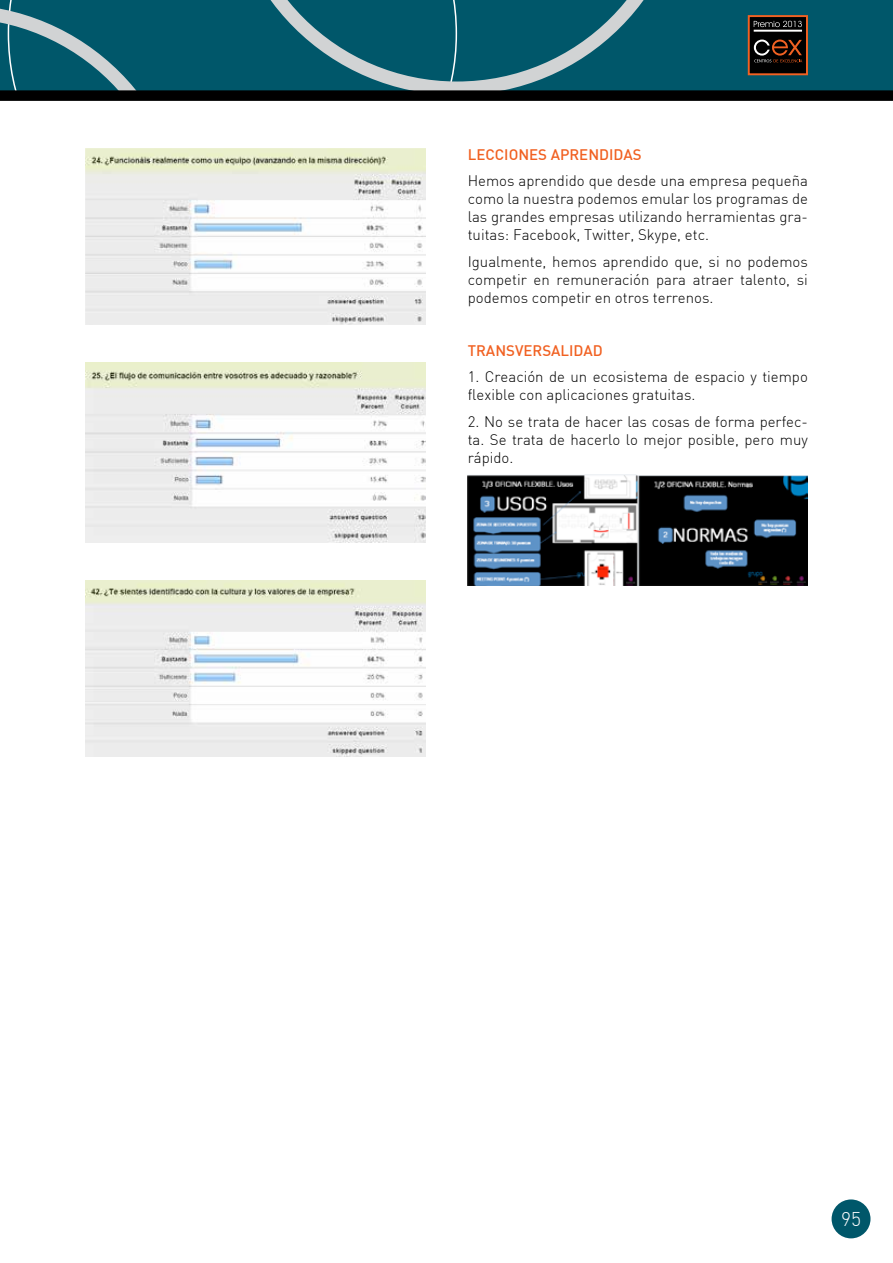
<style>
.page{position:relative;width:893px;height:1263px;background:#fff}
.page>*{position:absolute;margin:0;border:0;box-sizing:border-box;transform-origin:0 0}
.t1{font:300 19.5px "DIN";color:#fff}
.t2{font:300 15px/18px "DIN";color:#000;text-align:justify}
.t3{font:500 15px "DIN";color:#f16122}
</style>
<div class="page">
<svg style="left:0;top:0;width:893px;height:90px;background:#166070"></svg>
<div style="left:832px;top:1199px;width:38px;height:39px;background:#00576a;border-radius:50%"></div>
<div style="left:0;top:90px;width:893px;height:11px;background:#000"></div>
<img style="left:85px;top:149px;width:340px;height:175px">
<img style="left:85px;top:362px;width:340px;height:180px">
<img style="left:85px;top:581px;width:340px;height:176px">
<img style="left:468px;top:474px;width:340px;height:112px">
<p class="t3" style="left:468px;top:145px;width:46px">LECCIONES</p>
<p class="t3" style="left:551px;top:145px;width:11px">APRENDIDAS</p>
<p class="t2" style="left:468px;top:172px;width:342px">Hemos aprendido que desde una empresa pequeña como la nuestra podemos emular los programas de las grandes empresas utilizando herramientas gra&shy;tuitas: Facebook, Twitter, Skype, etc.</p>
<p class="t2" style="left:468px;top:252px;width:342px">Igualmente, hemos aprendido que, si no podemos competir en remuneración para atraer talento, si podemos competir en otros terrenos.</p>
<p class="t3" style="left:468px;top:341px;width:137px">TRANSVERSALIDAD</p>
<p class="t2" style="left:468px;top:368px;width:342px">1. Creación de un ecosistema de espacio y tiempo flexible con aplicaciones gratuitas.</p>
<p class="t2" style="left:468px;top:412px;width:342px">2. No se trata de hacer las cosas de forma perfec&shy;ta. Se trata de hacerlo lo mejor posible, pero muy rápido.</p>
<h1 class="t1" style="left:841px;top:1207px;width:22px">95</h1>
</div>
